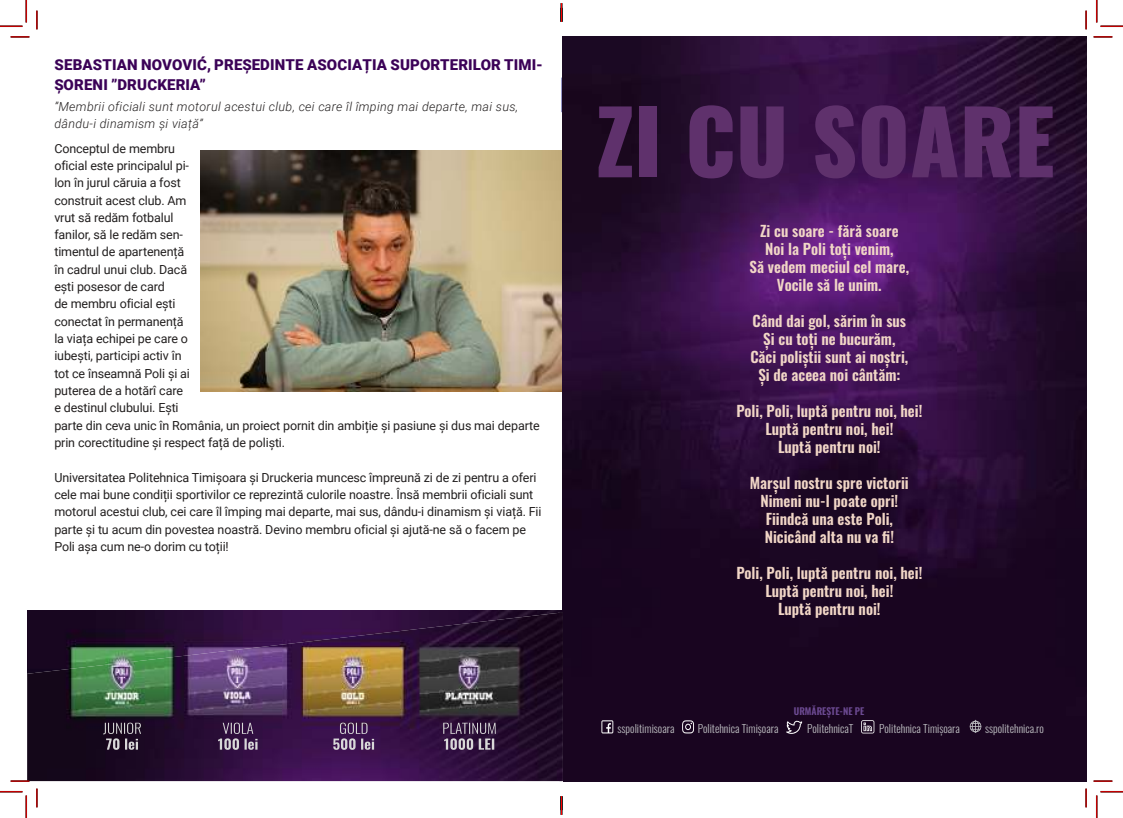
<style>
.page{position:relative;width:1123px;height:818px;background:#fff}
.page>*{position:absolute;margin:0;border:0;box-sizing:border-box;transform-origin:0 0}
.t1{font:800 87.5px "Oswald";color:#5f316c}
.t2{font:600 15px/18px "Oswald";color:#f1d6c6;text-align:center}
.t3{font:900 15px/20.1px "Roboto";letter-spacing:.01em;color:#3b0257}
.t4{font:12.5px/17.2px "Roboto";letter-spacing:-.01em;color:#221f1f}
.t5{font:italic 300 12.5px/17.2px "Roboto";letter-spacing:.025em;color:#221f1f}
.t6{font:300 11.12px "Oswald";color:#bebfc2}
.t7{font:600 9.5px "Oswald";color:#6c4a92}
</style>
<div class="page">
<img style="left:201px;top:151px;width:360px;height:240px">
<img style="left:562px;top:37px;width:524px;height:744px">
<svg style="left:969px;top:720px;width:12px;height:13px"></svg>
<svg style="left:682px;top:720px;width:12px;height:13px"></svg>
<svg style="left:601px;top:720px;width:12px;height:13px"></svg>
<svg style="left:786px;top:720px;width:16px;height:14px"></svg>
<svg style="left:861px;top:720px;width:13px;height:13px"></svg>
<svg style="left:561px;top:78px;width:1px;height:34px"></svg>
<img style="left:27px;top:612px;width:536px;height:169px">
<img style="left:103px;top:722px;width:38px;height:28px">
<img style="left:218px;top:722px;width:39px;height:28px">
<img style="left:333px;top:722px;width:41px;height:28px">
<img style="left:443px;top:723px;width:53px;height:27px">
<svg style="left:11px;top:36px;width:18px;height:2px"></svg>
<svg style="left:1093px;top:36px;width:19px;height:2px"></svg>
<svg style="left:11px;top:780px;width:18px;height:2px"></svg>
<svg style="left:1093px;top:780px;width:19px;height:2px"></svg>
<svg style="left:36px;top:11px;width:2px;height:18px"></svg>
<svg style="left:36px;top:788px;width:2px;height:19px"></svg>
<svg style="left:1085px;top:11px;width:1px;height:18px"></svg>
<svg style="left:1085px;top:788px;width:1px;height:19px"></svg>
<svg style="left:0;top:0;width:27px;height:27px"></svg>
<svg style="left:0;top:791px;width:27px;height:27px"></svg>
<svg style="left:1096px;top:0;width:27px;height:27px"></svg>
<svg style="left:1096px;top:791px;width:27px;height:27px"></svg>
<svg style="left:561px;top:3px;width:1px;height:19px"></svg>
<svg style="left:561px;top:796px;width:1px;height:19px"></svg>
<p class="t3" style="left:54px;top:54px;width:490px">SEBASTIAN NOVOVIĆ, PREȘEDINTE ASOCIAȚIA SUPORTERILOR TIMI-<br>ȘORENI ”DRUCKERIA”</p>
<p class="t5" style="left:54px;top:97px;width:465px">”Membrii oficiali sunt motorul acestui club, cei care îl împing mai departe, mai sus, dându-i dinamism şi viață”</p>
<p class="t4" style="left:54px;top:139px;width:487px">Conceptul de membru<br>oficial este principalul pi-<br>lon în jurul căruia a fost<br>construit acest club. Am<br>vrut să redăm fotbalul<br>fanilor, să le redăm sen-<br>timentul de apartenență<br>în cadrul unui club. Dacă<br>ești posesor de card<br>de membru oficial ești<br>conectat în permanență<br>la viața echipei pe care o<br>iubești, participi activ în<br>tot ce înseamnă Poli și ai<br>puterea de a hotărî care<br>e destinul clubului. Ești<br>parte din ceva unic în România, un proiect pornit din ambiție și pasiune și dus mai departe prin corectitudine și respect față de poliști.</p>
<p class="t4" style="left:54px;top:468px;width:489px">Universitatea Politehnica Timișoara și Druckeria muncesc împreună zi de zi pentru a oferi cele mai bune condiții sportivilor ce reprezintă culorile noastre. Însă membrii oficiali sunt motorul acestui club, cei care îl împing mai departe, mai sus, dându-i dinamism și viață. Fii parte și tu acum din povestea noastră. Devino membru oficial și ajută-ne să o facem pe Poli așa cum ne-o dorim cu toții!</p>
<h1 class="t1" style="left:596px;top:96px;width:460px">ZI CU SOARE</h1>
<p class="t2" style="left:749px;top:223px;width:161px">Zi cu soare - fără soare<br>Noi la Poli toți venim,<br>Să vedem meciul cel mare,<br>Vocile să le unim.</p>
<p class="t2" style="left:750px;top:313px;width:159px">Când dai gol, sărim în sus<br>Și cu toți ne bucurăm,<br>Căci poliștii sunt ai noștri,<br>Și de aceea noi cântăm:</p>
<p class="t2" style="left:736px;top:403px;width:187px">Poli, Poli, luptă pentru noi, hei!<br>Luptă pentru noi, hei!<br>Luptă pentru noi!</p>
<p class="t2" style="left:750px;top:475px;width:160px">Marșul nostru spre victorii<br>Nimeni nu-l poate opri!<br>Fiindcă una este Poli,<br>Nicicând alta nu va fi!</p>
<p class="t2" style="left:736px;top:565px;width:188px">Poli, Poli, luptă pentru noi, hei!<br>Luptă pentru noi, hei!<br>Luptă pentru noi!</p>
<p class="t7" style="left:794px;top:705px;width:72px">URMĂREȘTE-NE PE</p>
<p class="t6" style="left:617px;top:724px;width:58px">sspolitimisoara</p>
<p class="t6" style="left:697px;top:724px;width:82px">Politehnica Timișoara</p>
<p class="t6" style="left:807px;top:724px;width:48px">PolitehnicaT</p>
<p class="t6" style="left:985px;top:724px;width:60px">sspolitehnica.ro</p>
<p class="t6" style="left:879px;top:724px;width:82px">Politehnica Timișoara</p>
</div>
